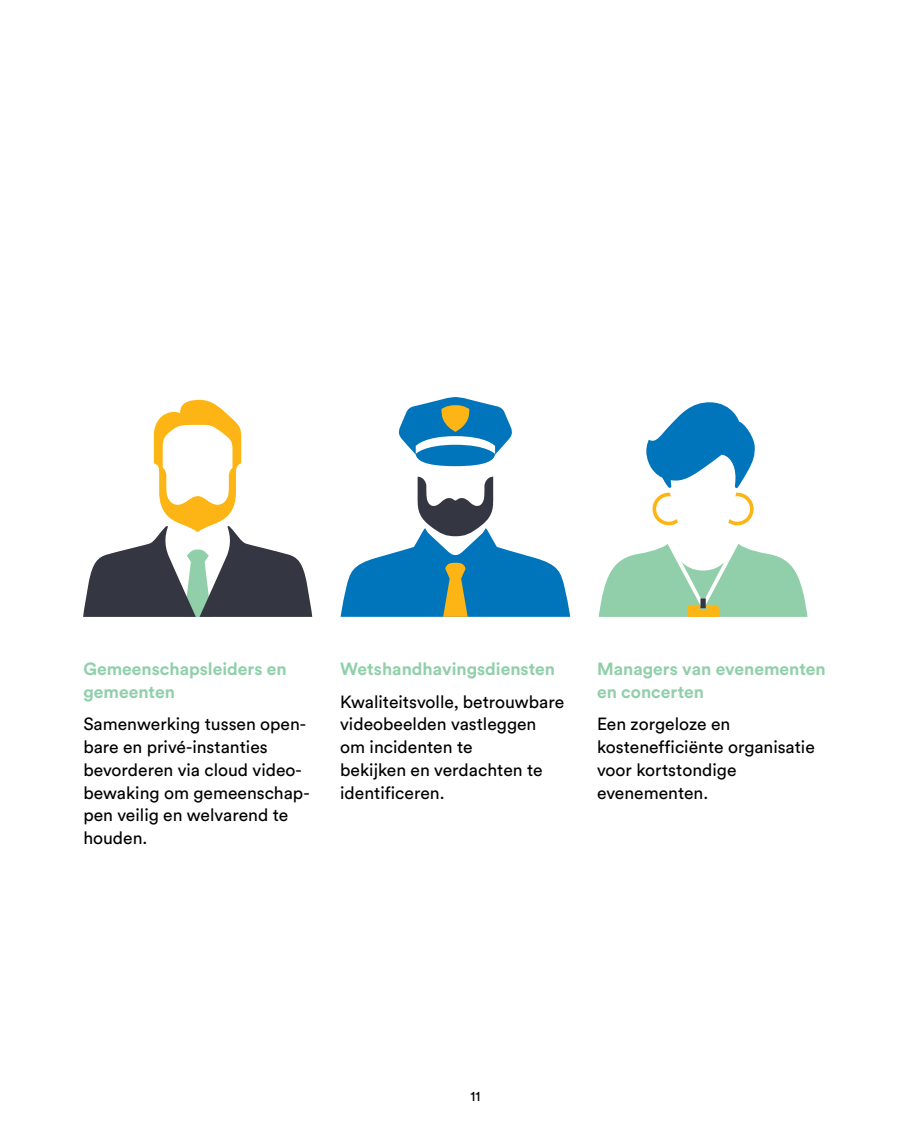
<style>
.page{position:relative;width:918px;height:1141px;background:#fff}
.page>*{position:absolute;margin:0;border:0;box-sizing:border-box;transform-origin:0 0}
.t1{font:17.5px/22.8px "Circular Pro";color:#000}
.t2{font:700 17.5px/22.8px "Circular Pro";color:#91cfaa}
.t3{font:14px "Circular Pro";color:#000}
</style>
<div class="page">
<svg style="left:83px;top:400px;width:229px;height:217px"></svg>
<svg style="left:646px;top:402px;width:109px;height:124px"></svg>
<svg style="left:599px;top:544px;width:208px;height:73px"></svg>
<div style="left:700px;top:598px;width:6px;height:10px;background:#343741"></div>
<svg style="left:398px;top:397px;width:114px;height:69px"></svg>
<svg style="left:341px;top:477px;width:229px;height:140px"></svg>
<p class="t2" style="left:83px;top:657px;width:205px">Gemeenschapsleiders en gemeenten</p>
<p class="t1" style="left:83px;top:712px;width:228px">Samenwerking tussen open&shy;bare en privé-instanties bevorderen via cloud video&shy;bewaking om gemeenschap&shy;pen veilig en welvarend te houden.</p>
<p class="t2" style="left:340px;top:657px;width:216px">Wetshandhavingsdiensten</p>
<p class="t1" style="left:340px;top:689px;width:225px">Kwaliteitsvolle, betrouwbare videobeelden vastleggen om incidenten te<br>bekijken en verdachten te identificeren.</p>
<p class="t2" style="left:597px;top:657px;width:230px">Managers van evenementen en concerten</p>
<p class="t1" style="left:597px;top:712px;width:219px">Een zorgeloze en kostenefficiënte organisatie voor kortstondige evenementen.</p>
<p class="t3" style="left:470px;top:1087px;width:11px">11</p>
</div>
